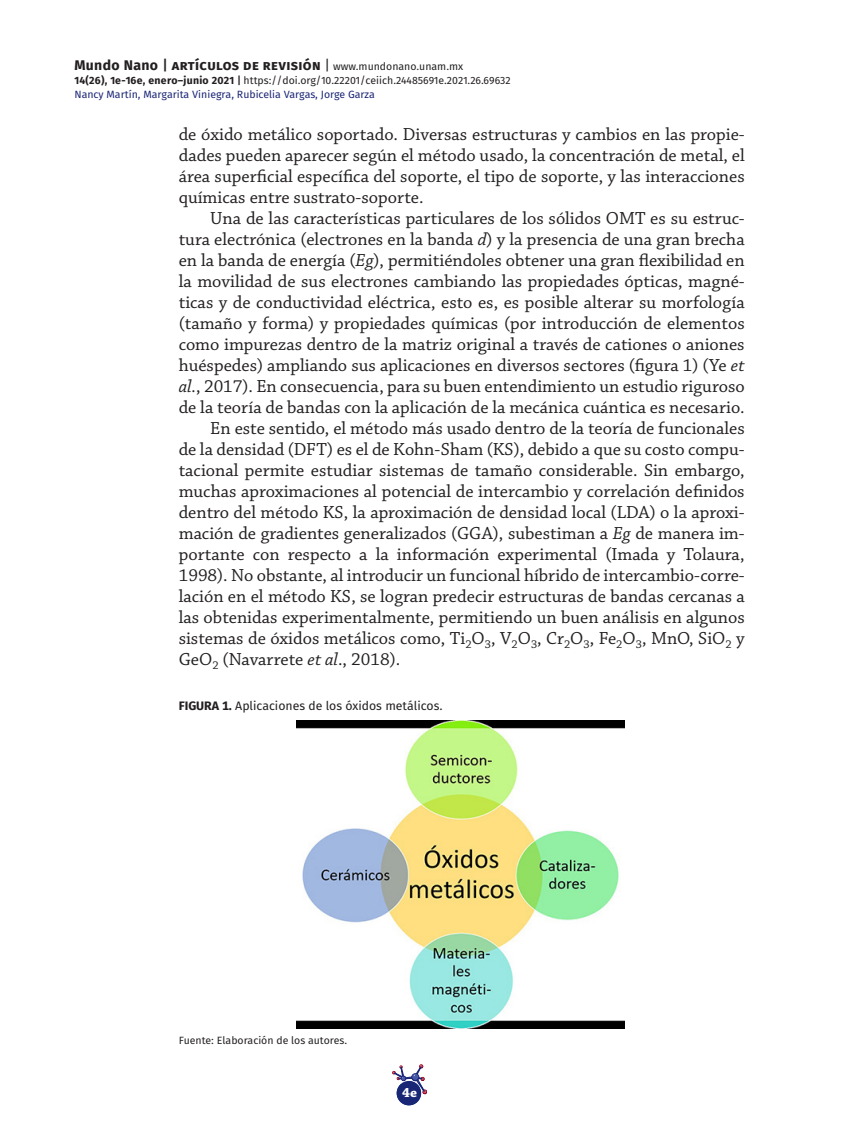
<style>
.page{position:relative;width:844px;height:1141px;background:#fff}
.page>*{position:absolute;margin:0;border:0;box-sizing:border-box;transform-origin:0 0}
.Body_Text{font:18.38px/21px "Chaparral Pro";color:#231f20;text-align:justify}
.t1{font:700 14px "Fira Sans OT";letter-spacing:.025em;color:#231f20}
.t2{font:700 14px "Chaparral Pro";color:#fff}
.Pie_Figura{font:12.25px "Fira Sans OT";color:#231f20}
.t3{font:10.5px/14px "Fira Sans OT";color:#192575}
.Tabla{font:10.5px "Fira Sans OT";color:#231f20}
.s1{font-family:"Fira Sans OT Medium";font-weight:400}
.s2{font-weight:400}
.s3{font-weight:400;font-size:10.5px}
.s4{font-weight:700;color:#231f20}
.s5{font-family:"Fira Sans OT Medium";color:#231f20}
.s6{color:#231f20}
.s7{font-style:italic}
.s8{font-weight:700}
</style>
<div class="page">
<svg style="left:392px;top:1065px;width:34px;height:40px"></svg>
<div style="left:396px;top:1081px;width:25px;height:24px;background:#192575;border-radius:50%"></div>
<img style="left:296px;top:720px;width:328px;height:309px">
<p class="t1" style="left:74px;top:55px;width:390px">Mundo Nano <span class="s1">|</span> artículos de revisión <span class="s2">|</span> <span class="s3">www.mundonano.unam.mx</span></p>
<p class="t3" style="left:74px;top:74px;width:437px"><span class="s4">14(26), 1e-16e, enero–junio 2021</span> <span class="s5">|</span> <span class="s6">https://doi.org/10.22201/ceiich.24485691e.2021.26.69632<br></span>Nancy Martín, Margarita Viniegra, Rubicelia Vargas, Jorge Garza</p>
<p class="Body_Text" style="left:179px;top:124px;width:567px">de óxido metálico soportado. Diversas estructuras y cambios en las propie&shy;dades pueden aparecer según el método usado, la concentración de metal, el área superficial específica del soporte, el tipo de soporte, y las interacciones químicas entre sustrato-soporte.</p>
<p class="Body_Text" style="left:179px;top:208px;width:567px;text-indent:32px">Una de las características particulares de los sólidos OMT es su estruc&shy;tura electrónica (electrones en la banda <span class="s7">d</span>) y la presencia de una gran brecha en la banda de energía (<span class="s7">Eg</span>), permitiéndoles obtener una gran flexibilidad en la movilidad de sus electrones cambiando las propiedades ópticas, magné&shy;ticas y de conductividad eléctrica, esto es, es posible alterar su morfología (tamaño y forma) y propiedades químicas (por introducción de elementos como impurezas dentro de la matriz original a través de cationes o aniones huéspedes) ampliando sus aplicaciones en diversos sectores (figura 1) (Ye <span class="s7">et al.</span>, 2017). En consecuencia, para su buen entendimiento un estudio riguroso de la teoría de bandas con la aplicación de la mecánica cuántica es necesario.</p>
<p class="Body_Text" style="left:179px;top:418px;width:567px;text-indent:32px">En este sentido, el método más usado dentro de la teoría de funcionales de la densidad (DFT) es el de Kohn-Sham (KS), debido a que su costo compu&shy;tacional permite estudiar sistemas de tamaño considerable. Sin embargo, muchas aproximaciones al potencial de intercambio y correlación definidos dentro del método KS, la aproximación de densidad local (LDA) o la aproxi&shy;mación de gradientes generalizados (GGA), subestiman a <span class="s7">Eg</span> de manera im&shy;portante con respecto a la información experimental (Imada y Tolaura, 1998). No obstante, al introducir un funcional híbrido de intercambio-corre&shy;lación en el método KS, se logran predecir estructuras de bandas cercanas a las obtenidas experimentalmente, permitiendo un buen análisis en algunos sistemas de óxidos metálicos como, Ti<sub>2</sub>O<sub>3</sub>, V<sub>2</sub>O<sub>3</sub>, Cr<sub>2</sub>O<sub>3</sub>, Fe<sub>2</sub>O<sub>3</sub>, MnO, SiO<sub>2</sub> y GeO<sub>2</sub> (Navarrete <span class="s7">et al</span>., 2018).</p>
<p class="Pie_Figura" style="left:179px;top:697px;width:265px"><span class="s8">FIGURA 1.</span> Aplicaciones de los óxidos metálicos.</p>
<p class="Tabla" style="left:179px;top:1033px;width:170px">Fuente: Elaboración de los autores.</p>
<p class="t2" style="left:402px;top:1085px;width:16px">4e</p>
</div>
